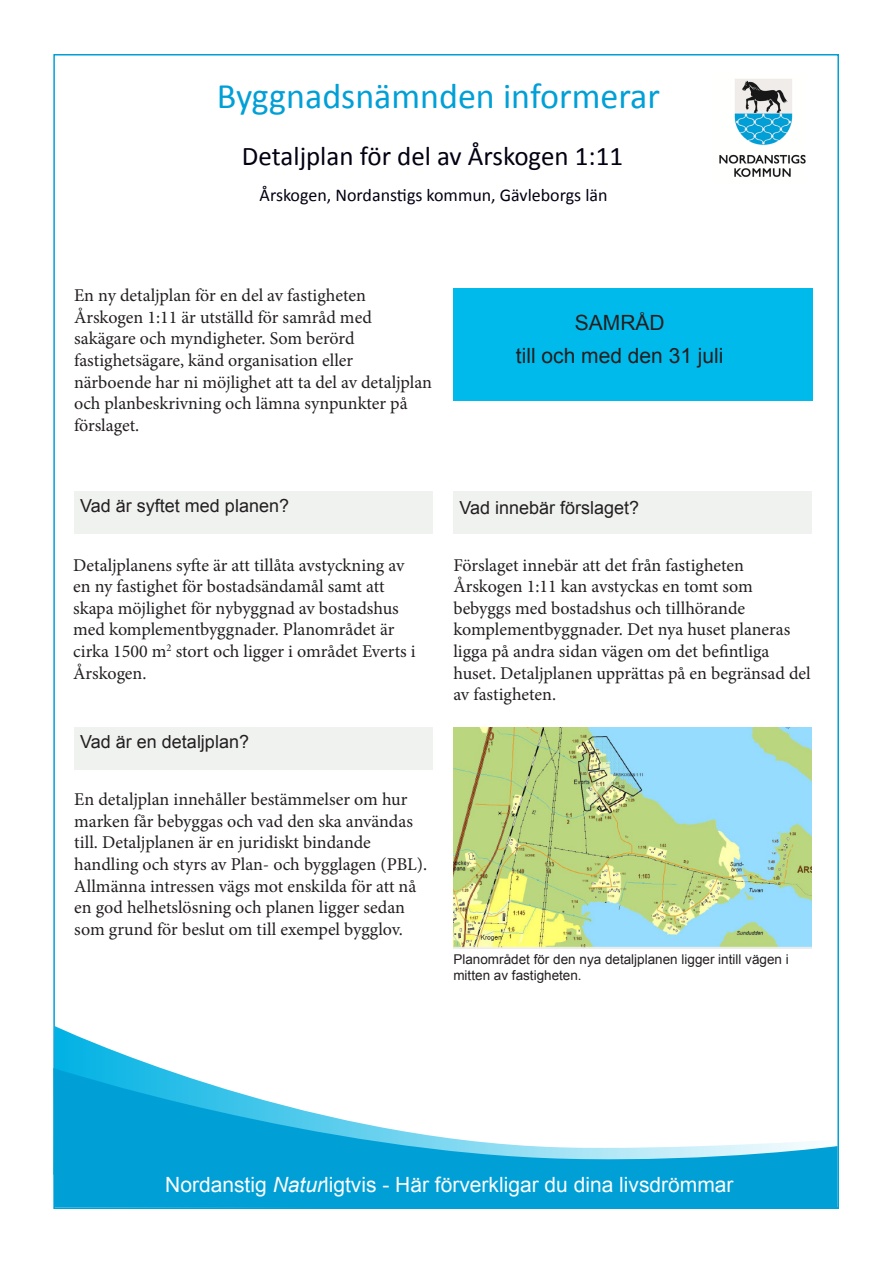
<style>
.page{position:relative;width:893px;height:1263px;background:#fff}
.page>*{position:absolute;margin:0;border:0;box-sizing:border-box;transform-origin:0 0}
.t1{font:36px "Calibri";color:#00a0d7}
.t2{font:27px "Calibri";color:#030012}
.t3{font:21px "Arial";color:#fcfcfc}
.t4{font:21px "Arial";color:#231f20}
.t5{font:18px/21.6px "Minion Pro";color:#231f20}
.t6{font:18px "Arial";color:#231f20}
.t7{font:18px "Calibri";color:#030012}
.t8{font:13.5px/16.2px "Arial";color:#231f20}
.s1{font-style:italic}
</style>
<div class="page">
<div style="left:74px;top:491px;width:359px;height:43px;background:#f0f2f0"></div>
<div style="left:453px;top:288px;width:360px;height:112px;background:#00baeb"></div>
<div style="left:453px;top:491px;width:358px;height:43px;background:#f0f2f0"></div>
<div style="left:74px;top:727px;width:359px;height:43px;background:#f0f2f0"></div>
<svg style="left:56px;top:1026px;width:105px;height:42px"></svg>
<svg style="left:56px;top:1068px;width:780px;height:138px;fill:#00a0d7"></svg>
<img style="left:453px;top:727px;width:358px;height:222px">
<img style="left:719px;top:79px;width:86px;height:98px">
<p class="t1" style="left:217px;top:73px;width:445px">Byggnadsnämnden informerar</p>
<p class="t2" style="left:242px;top:139px;width:383px">Detaljplan för del av Årskogen 1:11</p>
<p class="t7" style="left:260px;top:184px;width:349px">Årskogen, Nordanstigs kommun, Gävleborgs län</p>
<p class="t5" style="left:74px;top:285px;width:360px">En ny detaljplan för en del av fastigheten Årskogen 1:11 är utställd för samråd med sakägare och myndigheter. Som berörd fastighetsägare, känd organisation eller närboende har ni möjlighet att ta del av detaljplan och planbeskrivning och lämna synpunkter på förslaget.</p>
<p class="t4" style="left:575px;top:309px;width:91px">SAMRÅD</p>
<p class="t4" style="left:516px;top:341px;width:209px">till och med den 31 juli</p>
<p class="t6" style="left:80px;top:494px;width:210px">Vad är syftet med planen?</p>
<p class="t5" style="left:73px;top:554px;width:344px">Detaljplanens syfte är att tillåta avstyckning av en ny fastighet för bostadsändamål samt att skapa möjlighet för nybyggnad av bostadshus med komplementbyggnader. Planområdet är cirka 1500 m<sup>2</sup> stort och ligger i området Everts i Årskogen.</p>
<p class="t6" style="left:80px;top:730px;width:170px">Vad är en detaljplan?</p>
<p class="t5" style="left:74px;top:789px;width:354px">En detaljplan innehåller bestämmelser om hur marken får bebyggas och vad den ska användas till. Detaljplanen är en juridiskt bindande handling och styrs av Plan- och bygglagen (PBL).<br>Allmänna intressen vägs mot enskilda för att nå en god helhetslösning och planen ligger sedan som grund för beslut om till exempel bygglov.</p>
<p class="t6" style="left:459px;top:496px;width:181px">Vad innebär förslaget?</p>
<p class="t5" style="left:453px;top:554px;width:359px">Förslaget innebär att det från fastigheten Årskogen 1:11 kan avstyckas en tomt som bebyggs med bostadshus och tillhörande komplementbyggnader. Det nya huset planeras ligga på andra sidan vägen om det befintliga huset. Detaljplanen upprättas på en begränsad del av fastigheten.</p>
<p class="t8" style="left:453px;top:951px;width:337px">Planområdet för den nya detaljplanen ligger intill vägen i mitten av fastigheten.</p>
<p class="t3" style="left:165px;top:1170px;width:570px">Nordanstig <span class="s1">Natur</span>ligtvis - Här förverkligar du dina livsdrömmar</p>
</div>
